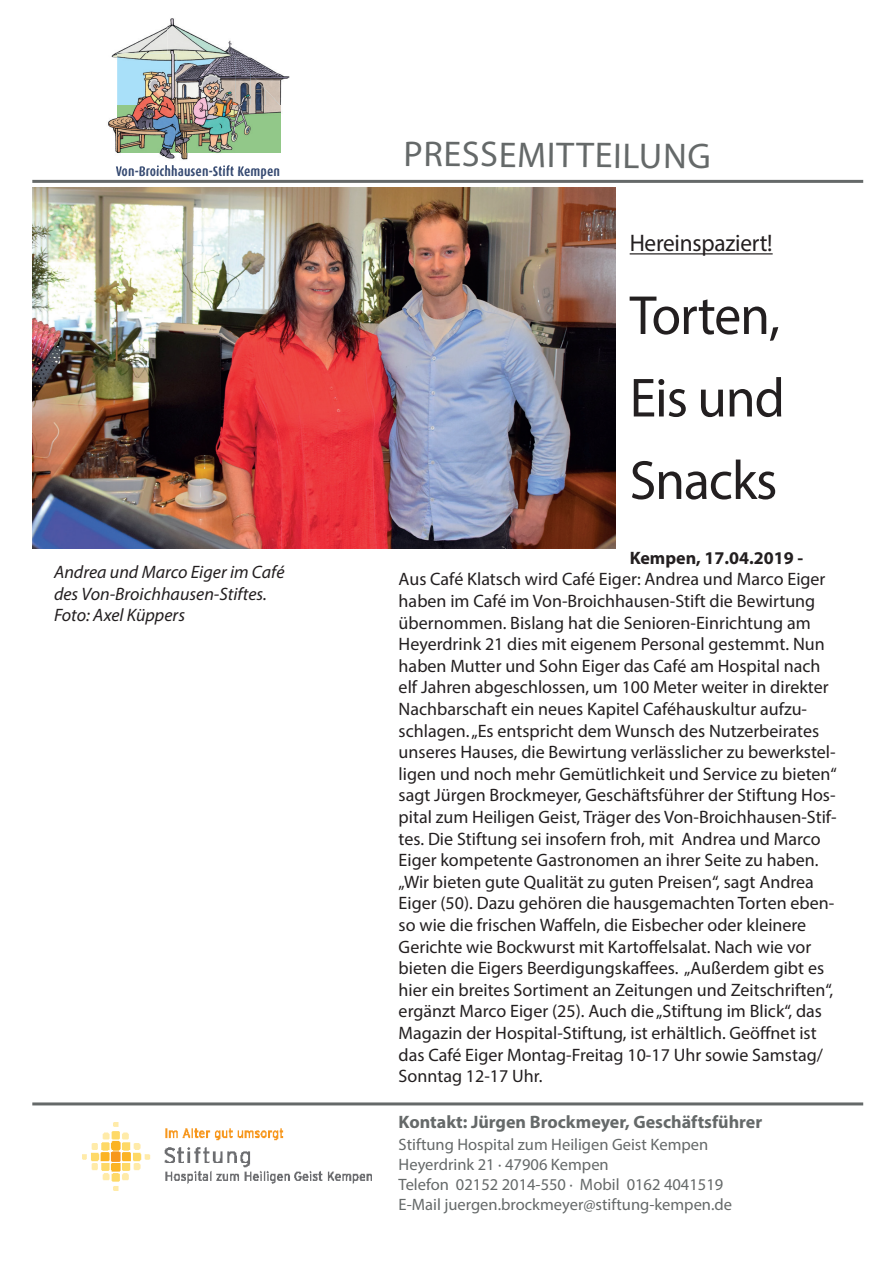
<style>
.page{position:relative;width:893px;height:1263px;background:#fff}
.page>*{position:absolute;margin:0;border:0;box-sizing:border-box;transform-origin:0 0}
.t1{font:55.5px/82.5px "Myriad Pro";letter-spacing:-.02em;color:#231f20;text-align:justify}
.t2{font:36px "Myriad Pro";letter-spacing:.01em;color:#656969}
.t3{font:24px "Myriad Pro";letter-spacing:-.01em;color:#231f20}
.t4{font:18px/21.6px "Myriad Pro";color:#231f20}
.t5{font:italic 18px/21.6px "Myriad Pro";color:#231f20}
.t6{font:700 18px "Myriad Pro";color:#656969}
.t7{font:700 18px "Myriad Pro";color:#231f20}
.t8{font:16.5px/19.8px "Myriad Pro";color:#656969}
.t9{font:700 13.35px "Dax Condensed";letter-spacing:.01em;color:#384c73}
</style>
<div class="page">
<hr style="left:630px;top:253px;width:143px;height:1px;background:#231f20">
<hr style="left:32px;top:180px;width:831px;height:3px;background:#656969">
<hr style="left:32px;top:1102px;width:831px;height:3px;background:#656969">
<img style="left:82px;top:1123px;width:290px;height:67px">
<img style="left:111px;top:27px;width:56px;height:31px">
<img style="left:167px;top:18px;width:61px;height:35px">
<img style="left:228px;top:40px;width:24px;height:18px">
<img style="left:108px;top:118px;width:9px;height:35px">
<img style="left:251px;top:58px;width:29px;height:16px">
<img style="left:265px;top:74px;width:25px;height:31px">
<img style="left:280px;top:105px;width:1px;height:48px">
<img style="left:159px;top:153px;width:29px;height:7px">
<img style="left:117px;top:105px;width:163px;height:48px">
<img style="left:117px;top:53px;width:119px;height:52px">
<img style="left:236px;top:58px;width:15px;height:47px">
<img style="left:250px;top:74px;width:15px;height:31px">
<img style="left:265px;top:89px;width:15px;height:16px">
<img style="left:116px;top:165px;width:163px;height:4px">
<img style="left:32px;top:187px;width:584px;height:362px">
<p class="t9" style="left:116px;top:164px;width:166px">Von-Broichhausen-Stift Kempen</p>
<p class="t5" style="left:54px;top:561px;width:232px">Andrea und Marco Eiger im Café des Von-Broichhausen-Stiftes.<br>Foto: Axel Küppers</p>
<h2 class="t2" style="left:403px;top:133px;width:309px">PRESSEMITTEILUNG</h2>
<h3 class="t3" style="left:630px;top:229px;width:144px">Hereinspaziert!</h3>
<h1 class="t1" style="left:630px;top:273px;width:157px">Torten, Eis und Snacks</h1>
<p class="t7" style="left:630px;top:546px;width:175px">Kempen, 17.04.2019 -</p>
<p class="t4" style="left:399px;top:568px;width:440px">Aus Café Klatsch wird Café Eiger: Andrea und Marco Eiger haben im Café im Von-Broichhausen-Stift die Bewirtung übernommen. Bislang hat die Senioren-Einrichtung am Heyerdrink 21 dies mit eigenem Personal gestemmt. Nun haben Mutter und Sohn Eiger das Café am Hospital nach elf Jahren abgeschlossen, um 100 Meter weiter in direkter Nachbarschaft ein neues Kapitel Caféhauskultur aufzu&shy;schlagen. „Es entspricht dem Wunsch des Nutzerbeirates unseres Hauses, die Bewirtung verlässlicher zu bewerkstel&shy;ligen und noch mehr Gemütlichkeit und Service zu bieten“ sagt Jürgen Brockmeyer, Geschäftsführer der Stiftung Hos&shy;pital zum Heiligen Geist, Träger des Von-Broichhausen-Stif&shy;tes. Die Stiftung sei insofern froh, mit Andrea und Marco Eiger kompetente Gastronomen an ihrer Seite zu haben. „Wir bieten gute Qualität zu guten Preisen“, sagt Andrea Eiger (50). Dazu gehören die hausgemachten Torten eben&shy;so wie die frischen Waffeln, die Eisbecher oder kleinere Gerichte wie Bockwurst mit Kartoffelsalat. Nach wie vor bieten die Eigers Beerdigungskaffees. „Außerdem gibt es hier ein breites Sortiment an Zeitungen und Zeitschriften“, ergänzt Marco Eiger (25). Auch die „Stiftung im Blick“, das Magazin der Hospital-Stiftung, ist erhältlich. Geöffnet ist das Café Eiger Montag-Freitag 10-17 Uhr sowie Samstag/ Sonntag 12-17 Uhr.</p>
<p class="t6" style="left:399px;top:1110px;width:365px">Kontakt: Jürgen Brockmeyer, Geschäftsführer</p>
<p class="t8" style="left:399px;top:1134px;width:335px">Stiftung Hospital zum Heiligen Geist Kempen Heyerdrink 21 ∙ 47906 Kempen<br>Telefon 02152 2014-550 ∙ Mobil 0162 4041519<br>E-Mail juergen.brockmeyer@stiftung-kempen.de</p>
</div>
